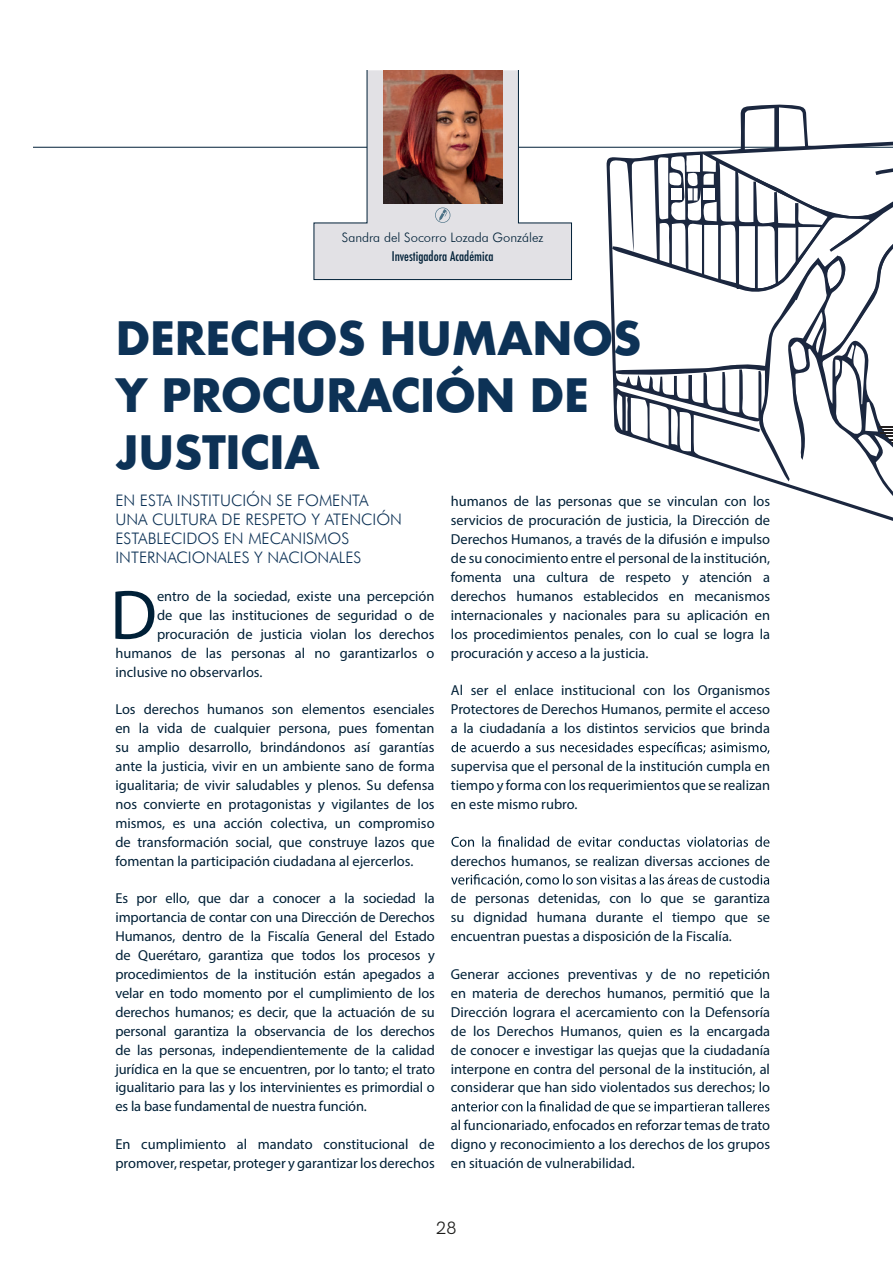
<style>
.page{position:relative;width:893px;height:1263px;background:#fff}
.page>*{position:absolute;margin:0;border:0;box-sizing:border-box;transform-origin:0 0}
.t1{font:70.5px "Myriad Pro";color:#002037}
.t2{font:700 44.7px/56.7px "Futura";letter-spacing:-.02em;color:#0d3256}
.t3{font:18px "HK Grotesk";color:#1d1d1b}
.t4{font:300 15.9px/18.9px "Futura BT";color:#0d3256}
.t5{font:14.4px/18.9px "Myriad Pro";color:#002037;text-align:justify}
.t6{font:300 13.05px "Futura BT";color:#002037}
.t7{font:500 condensed 13.05px "Futura";color:#002037}
</style>
<div class="page">
<hr style="left:34px;top:147px;width:859px;height:1px;background:#002037">
<svg style="left:314px;top:70px;width:258px;height:210px"></svg>
<svg style="left:451px;top:742px;width:319px;height:13px"></svg>
<svg style="left:451px;top:836px;width:318px;height:11px"></svg>
<svg style="left:451px;top:874px;width:318px;height:12px"></svg>
<svg style="left:451px;top:1101px;width:318px;height:13px"></svg>
<img style="left:383px;top:70px;width:119px;height:134px">
<svg style="left:435px;top:207px;width:15px;height:16px"></svg>
<svg style="left:606px;top:104px;width:287px;height:417px"></svg>
<svg style="left:875px;top:163px;width:18px;height:43px"></svg>
<svg style="left:835px;top:359px;width:5px;height:18px"></svg>
<svg style="left:847px;top:345px;width:8px;height:14px"></svg>
<div style="left:671px;top:188px;width:11px;height:12px;background:#fff"></div>
<div style="left:704px;top:188px;width:11px;height:12px;background:#fff"></div>
<svg style="left:687px;top:154px;width:29px;height:18px"></svg>
<svg style="left:879px;top:427px;width:14px;height:16px"></svg>
<p class="t6" style="left:342px;top:229px;width:203px">Sandra del Socorro Lozada González</p>
<p class="t7" style="left:392px;top:247px;width:103px">Investigadora Académica</p>
<h2 class="t2" style="left:115px;top:310px;width:528px">DERECHOS HUMANOS<br>Y PROCURACIÓN DE<br>JUSTICIA</h2>
<p class="t4" style="left:115px;top:491px;width:288px">EN ESTA INSTITUCIÓN SE FOMENTA<br>UNA CULTURA DE RESPETO Y ATENCIÓN<br>ESTABLECIDOS EN MECANISMOS<br>INTERNACIONALES Y NACIONALES</p>
<h1 class="t1" style="left:110px;top:572px;width:48px">D</h1>
<p class="t5" style="left:157px;top:586px;width:279px">entro de la sociedad, existe una percepción</p>
<p class="t5" style="left:157px;top:605px;width:279px">de que las instituciones de seguridad o de</p>
<p class="t5" style="left:157px;top:624px;width:279px">procuración de justicia violan los derechos</p>
<p class="t5" style="left:115px;top:643px;width:321px">humanos de las personas al no garantizarlos o</p>
<p class="t5" style="left:115px;top:662px;width:149px">inclusive no observarlos.</p>
<p class="t5" style="left:115px;top:700px;width:321px">Los derechos humanos son elementos esenciales en la vida de cualquier persona, pues fomentan su amplio desarrollo, brindándonos así garantías ante la justicia, vivir en un ambiente sano de forma igualitaria; de vivir saludables y plenos. Su defensa nos convierte en protagonistas y vigilantes de los mismos, es una acción colectiva, un compromiso de transformación social, que construye lazos que fomentan la participación ciudadana al ejercerlos.</p>
<p class="t5" style="left:115px;top:889px;width:321px">Es por ello, que dar a conocer a la sociedad la importancia de contar con una Dirección de Derechos Humanos, dentro de la Fiscalía General del Estado de Querétaro, garantiza que todos los procesos y procedimientos de la institución están apegados a velar en todo momento por el cumplimiento de los derechos humanos; es decir, que la actuación de su personal garantiza la observancia de los derechos de las personas, independientemente de la calidad jurídica en la que se encuentren, por lo tanto; el trato igualitario para las y los intervinientes es primordial o es la base fundamental de nuestra función.</p>
<p class="t5" style="left:115px;top:1135px;width:321px">En cumplimiento al mandato constitucional de promover, respetar, proteger y garantizar los derechos</p>
<p class="t5" style="left:451px;top:492px;width:321px">humanos de las personas que se vinculan con los servicios de procuración de justicia, la Dirección de Derechos Humanos, a través de la difusión e impulso de su conocimiento entre el personal de la institución, fomenta una cultura de respeto y atención a derechos humanos establecidos en mecanismos internacionales y nacionales para su aplicación en los procedimientos penales, con lo cual se logra la procuración y acceso a la justicia.</p>
<p class="t5" style="left:451px;top:681px;width:321px">Al ser el enlace institucional con los Organismos Protectores de Derechos Humanos, permite el acceso a la ciudadanía a los distintos servicios que brinda</p>
<p class="t5" style="left:451px;top:756px;width:321px">supervisa que el personal de la institución cumpla en tiempo y forma con los requerimientos que se realizan en este mismo rubro.</p>
<p class="t5" style="left:451px;top:851px;width:321px">derechos humanos, se realizan diversas acciones de</p>
<p class="t5" style="left:451px;top:889px;width:321px">de personas detenidas, con lo que se garantiza su dignidad humana durante el tiempo que se encuentran puestas a disposición de la Fiscalía.</p>
<p class="t5" style="left:451px;top:964px;width:321px">Generar acciones preventivas y de no repetición en materia de derechos humanos, permitió que la Dirección lograra el acercamiento con la Defensoría de los Derechos Humanos, quien es la encargada de conocer e investigar las quejas que la ciudadanía interpone en contra del personal de la institución, al considerar que han sido violentados sus derechos; lo</p>
<p class="t5" style="left:451px;top:1116px;width:321px">al funcionariado, enfocados en reforzar temas de trato digno y reconocimiento a los derechos de los grupos en situación de vulnerabilidad.</p>
<p class="t3" style="left:436px;top:1214px;width:22px">28</p>
</div>
